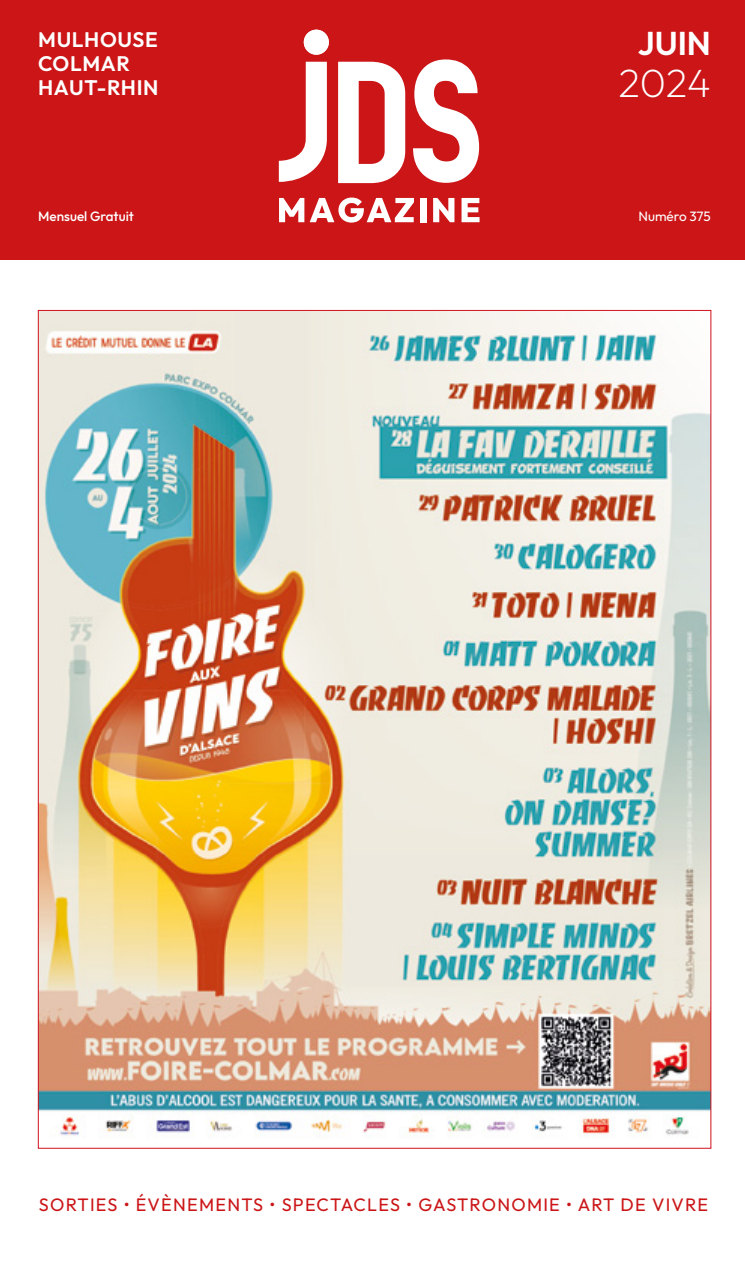
<style>
.page{position:relative;width:745px;height:1263px;background:#fff}
.page>*{position:absolute;margin:0;border:0;box-sizing:border-box;transform-origin:0 0}
.t1{font:200 39.75px "Outfit";color:#fff}
.t2{font:600 33px "Outfit";color:#fff}
.t3{font:600 21px/24px "Outfit";letter-spacing:.03em;color:#fff}
.t4{font:18px "Outfit";letter-spacing:.07em;color:#cb1517}
.t5{font:500 13.5px "Outfit";color:#fff}
.t6{font:13.5px "Outfit";color:#fff}
</style>
<div class="page">
<div style="left:0;top:0;width:744px;height:259px;background:#cb1517"></div>
<div style="left:303px;top:30px;width:25px;height:25px;background:#fff;border-radius:50%"></div>
<svg style="left:338px;top:62px;width:67px;height:121px"></svg>
<svg style="left:413px;top:59px;width:66px;height:124px"></svg>
<svg style="left:279px;top:62px;width:47px;height:120px"></svg>
<svg style="left:279px;top:198px;width:135px;height:25px"></svg>
<div style="left:419px;top:198px;width:7px;height:24px;background:#fff"></div>
<svg style="left:433px;top:198px;width:21px;height:24px"></svg>
<svg style="left:461px;top:198px;width:18px;height:24px"></svg>
<img style="left:40px;top:312px;width:668px;height:826px">
<p class="t3" style="left:38px;top:28px;width:122px">MULHOUSE<br>COLMAR<br>HAUT-RHIN</p>
<p class="t2" style="left:637px;top:22px;width:75px">JUIN</p>
<p class="t1" style="left:618px;top:59px;width:94px">2024</p>
<p class="t5" style="left:38px;top:208px;width:97px">Mensuel Gratuit</p>
<p class="t6" style="left:638px;top:208px;width:74px">Numéro 375</p>
<p class="t4" style="left:39px;top:1193px;width:670px">SORTIES • ÉVÈNEMENTS • SPECTACLES • GASTRONOMIE • ART DE VIVRE</p>
</div>
